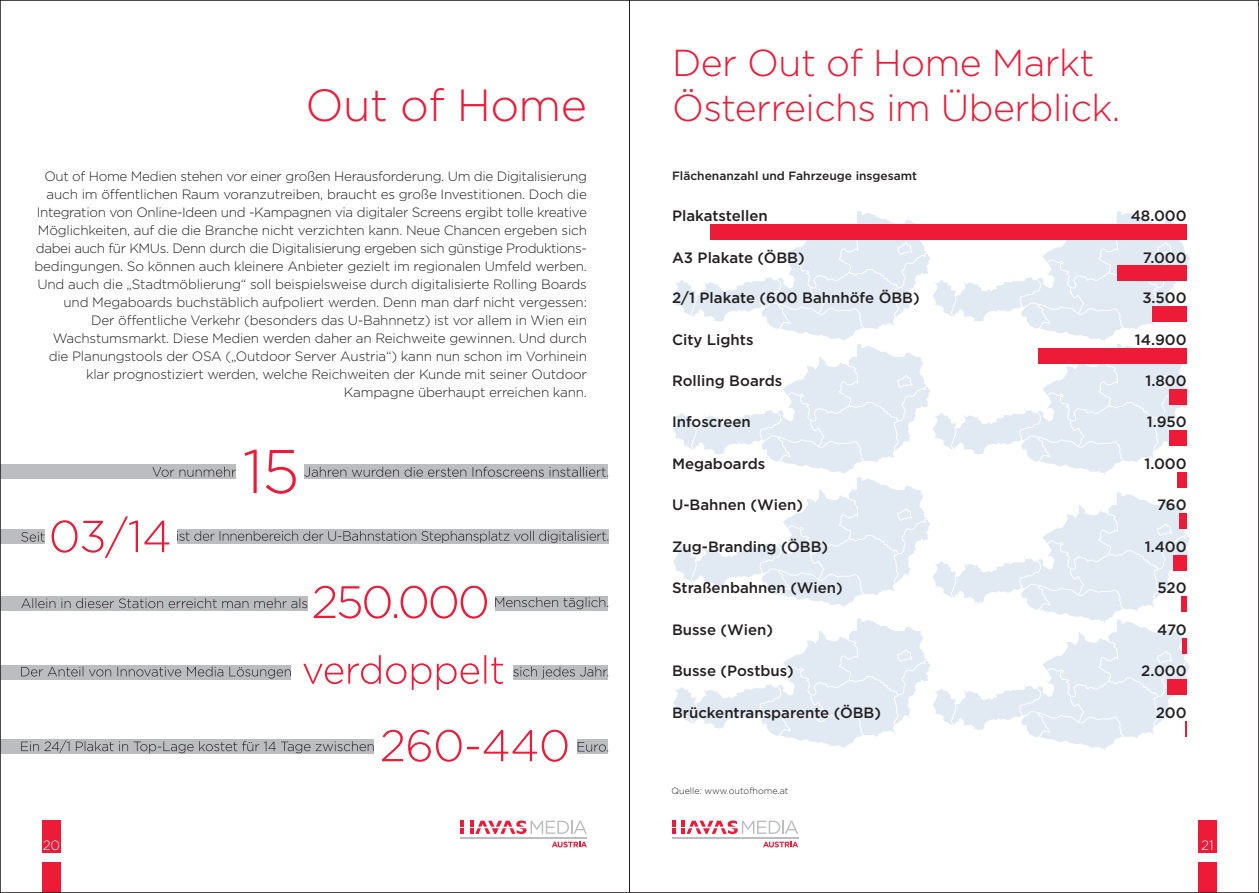
<style>
.page{position:relative;width:1259px;height:893px;background:#fff}
.page>*{position:absolute;margin:0;border:0;box-sizing:border-box;transform-origin:0 0}
.t1{font:300 45px "Gotham";letter-spacing:-.015em;color:#ed1a38}
.t2{font:300 37.5px/45px "Gotham";letter-spacing:-.015em;color:#ed1a38}
.t3{font:500 15px "Gotham";color:#231f20}
.t4{font:300 13.5px/18px "Gotham";letter-spacing:-.015em;color:#231f20;text-align:right}
.t5{font:300 13.5px "Gotham";color:#fff}
.t6{font:500 12px "Gotham";color:#231f20}
.t7{font:300 9px "Gotham";color:#231f20}
</style>
<div class="page">
<div style="left:0;top:464px;width:236px;height:15px;background:#bcbdc0"></div>
<svg style="left:152px;top:467px;width:84px;height:10px"></svg>
<svg style="left:244px;top:450px;width:52px;height:44px"></svg>
<div style="left:304px;top:464px;width:304px;height:15px;background:#bcbdc0"></div>
<svg style="left:304px;top:467px;width:304px;height:10px"></svg>
<div style="left:0;top:596px;width:307px;height:15px;background:#bcbdc0"></div>
<svg style="left:21px;top:598px;width:286px;height:10px"></svg>
<svg style="left:314px;top:586px;width:173px;height:33px"></svg>
<div style="left:495px;top:596px;width:113px;height:15px;background:#bcbdc0"></div>
<svg style="left:495px;top:597px;width:113px;height:12px"></svg>
<div style="left:0;top:665px;width:291px;height:15px;background:#bcbdc0"></div>
<svg style="left:21px;top:666px;width:270px;height:12px"></svg>
<svg style="left:303px;top:655px;width:200px;height:35px"></svg>
<div style="left:513px;top:665px;width:95px;height:15px;background:#bcbdc0"></div>
<svg style="left:513px;top:666px;width:95px;height:12px"></svg>
<div style="left:0;top:739px;width:373px;height:15px;background:#bcbdc0"></div>
<svg style="left:21px;top:740px;width:352px;height:13px"></svg>
<svg style="left:382px;top:730px;width:185px;height:32px"></svg>
<div style="left:577px;top:739px;width:31px;height:15px;background:#bcbdc0"></div>
<svg style="left:577px;top:742px;width:31px;height:10px"></svg>
<svg style="left:673px;top:211px;width:517px;height:539px"></svg>
<svg style="left:552px;top:842px;width:35px;height:5px"></svg>
<hr style="left:461px;top:837px;width:126px;height:1px;background:#bcbdc0">
<svg style="left:461px;top:821px;width:3px;height:13px"></svg>
<svg style="left:470px;top:820px;width:117px;height:14px"></svg>
<div style="left:43px;top:820px;width:18px;height:33px;background:#ed1a38"></div>
<div style="left:43px;top:862px;width:18px;height:31px;background:#ed1a38"></div>
<svg style="left:763px;top:842px;width:35px;height:5px"></svg>
<hr style="left:672px;top:837px;width:126px;height:1px;background:#bcbdc0">
<svg style="left:672px;top:821px;width:3px;height:13px"></svg>
<svg style="left:681px;top:820px;width:117px;height:14px"></svg>
<div style="left:1198px;top:820px;width:18px;height:33px;background:#ed1a38"></div>
<div style="left:1198px;top:862px;width:18px;height:31px;background:#ed1a38"></div>
<svg style="left:52px;top:516px;width:117px;height:42px"></svg>
<div style="left:0;top:529px;width:44px;height:15px;background:#bcbdc0"></div>
<svg style="left:21px;top:532px;width:23px;height:10px"></svg>
<div style="left:177px;top:529px;width:431px;height:15px;background:#bcbdc0"></div>
<svg style="left:177px;top:531px;width:431px;height:12px"></svg>
<hr style="left:629px;top:0;width:1px;height:893px;background:#231f20">
<h1 class="t1" style="left:306px;top:77px;width:283px">Out of Home</h1>
<p class="t4" style="left:35px;top:167px;width:554px">Out of Home Medien stehen vor einer großen Herausforderung. Um die Digitalisierung auch im öffentlichen Raum voranzutreiben, braucht es große Investitionen. Doch die Integration von Online-Ideen und -Kampagnen via digitaler Screens ergibt tolle kreative Möglichkeiten, auf die die Branche nicht verzichten kann. Neue Chancen ergeben sich dabei auch für KMUs. Denn durch die Digitalisierung ergeben sich günstige Produktions&shy;bedingungen. So können auch kleinere Anbieter gezielt im regionalen Umfeld werben.<br>Und auch die „Stadtmöblierung“ soll beispielsweise durch digitalisierte Rolling Boards und Megaboards buchstäblich aufpoliert werden. Denn man darf nicht vergessen:<br>Der öffentliche Verkehr (besonders das U-Bahnnetz) ist vor allem in Wien ein Wachstumsmarkt. Diese Medien werden daher an Reichweite gewinnen. Und durch die Planungstools der OSA („Outdoor Server Austria“) kann nun schon im Vorhinein klar prognostiziert werden, welche Reichweiten der Kunde mit seiner Outdoor Kampagne überhaupt erreichen kann.</p>
<h2 class="t2" style="left:672px;top:39px;width:450px">Der Out of Home Markt<br>Österreichs im Überblick.</h2>
<p class="t6" style="left:672px;top:168px;width:247px">Flächenanzahl und Fahrzeuge insgesamt</p>
<p class="t3" style="left:672px;top:206px;width:97px">Plakatstellen</p>
<p class="t3" style="left:1130px;top:206px;width:57px">48.000</p>
<p class="t3" style="left:672px;top:247px;width:134px">A3 Plakate (ÖBB)</p>
<p class="t3" style="left:1142px;top:247px;width:45px">7.000</p>
<p class="t3" style="left:672px;top:288px;width:249px">2/1 Plakate (600 Bahnhöfe ÖBB)</p>
<p class="t3" style="left:1142px;top:288px;width:46px">3.500</p>
<p class="t3" style="left:672px;top:329px;width:83px">City Lights</p>
<p class="t3" style="left:1135px;top:329px;width:53px">14.900</p>
<p class="t3" style="left:672px;top:371px;width:112px">Rolling Boards</p>
<p class="t3" style="left:1145px;top:371px;width:43px">1.800</p>
<p class="t3" style="left:672px;top:412px;width:80px">Infoscreen</p>
<p class="t3" style="left:1146px;top:412px;width:41px">1.950</p>
<p class="t3" style="left:672px;top:454px;width:95px">Megaboards</p>
<p class="t3" style="left:1144px;top:454px;width:44px">1.000</p>
<p class="t3" style="left:672px;top:495px;width:132px">U-Bahnen (Wien)</p>
<p class="t3" style="left:1157px;top:495px;width:31px">760</p>
<p class="t3" style="left:672px;top:537px;width:158px">Zug-Branding (ÖBB)</p>
<p class="t3" style="left:1144px;top:537px;width:43px">1.400</p>
<p class="t3" style="left:672px;top:578px;width:172px">Straßenbahnen (Wien)</p>
<p class="t3" style="left:1157px;top:578px;width:31px">520</p>
<p class="t3" style="left:672px;top:620px;width:102px">Busse (Wien)</p>
<p class="t3" style="left:1157px;top:620px;width:31px">470</p>
<p class="t3" style="left:672px;top:661px;width:123px">Busse (Postbus)</p>
<p class="t3" style="left:1141px;top:661px;width:47px">2.000</p>
<p class="t3" style="left:672px;top:702px;width:210px">Brückentransparente (ÖBB)</p>
<p class="t3" style="left:1155px;top:702px;width:32px">200</p>
<p class="t7" style="left:671px;top:785px;width:118px">Quelle: www.outofhome.at</p>
<p class="t5" style="left:43px;top:837px;width:19px">20</p>
<p class="t5" style="left:1201px;top:837px;width:14px">21</p>
</div>
